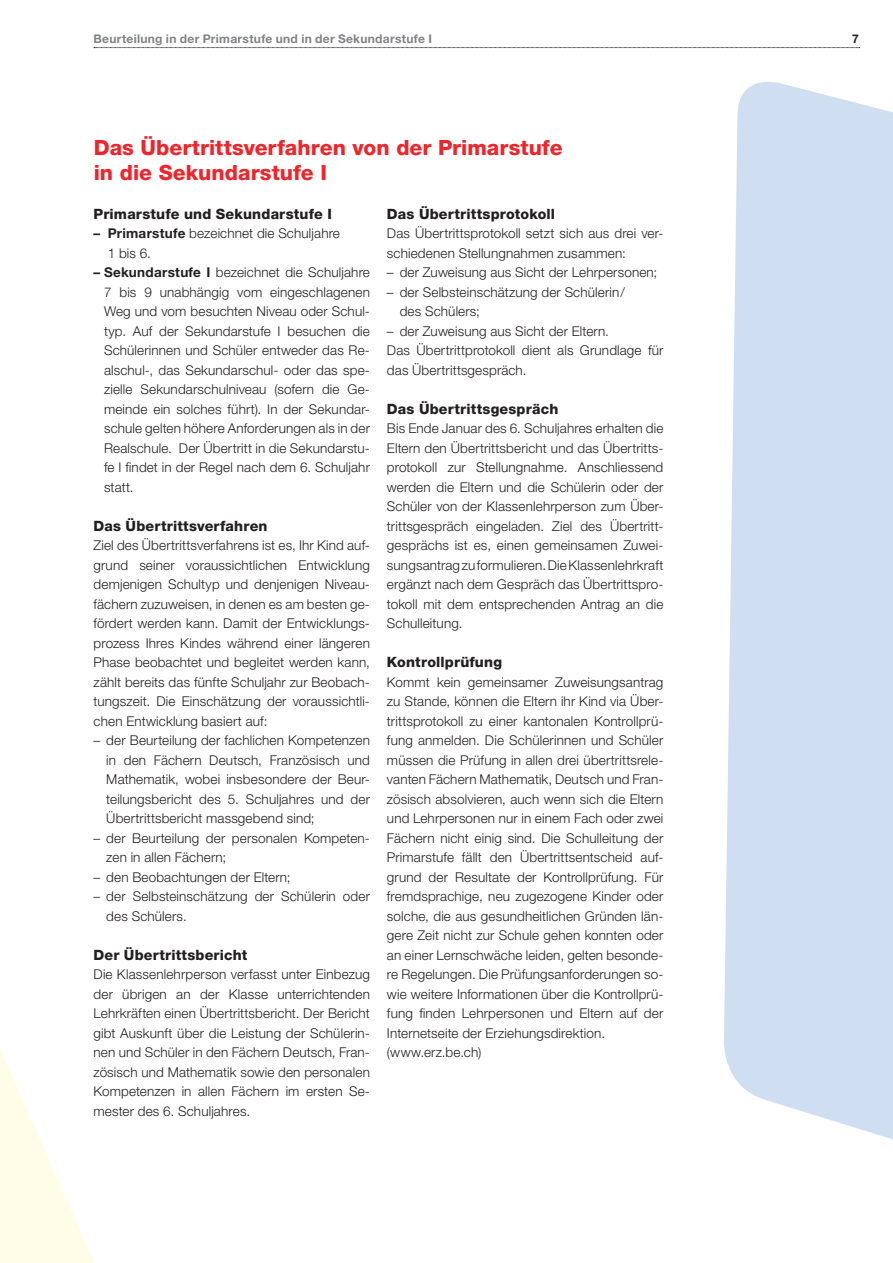
<style>
.page{position:relative;width:893px;height:1263px;background:#fff}
.page>*{position:absolute;margin:0;border:0;box-sizing:border-box;transform-origin:0 0}
.t1{font:800 21px/25.5px "Helvetica Neue LT Std";color:#ee262c}
.t2{font:800 14.25px "Helvetica Neue LT Std";letter-spacing:.015em;color:#231f20}
.t3{font:300 13.5px/19.5px "Helvetica Neue LT Std";letter-spacing:.01em;color:#231f20}
.t4{font:700 12px "Helvetica Neue LT Std";letter-spacing:.025em;color:#808285}
.t5{font:700 12px "Helvetica Neue LT Std";color:#231f20}
.s1{font-weight:700}
</style>
<div class="page">
<svg style="left:724px;top:82px;width:169px;height:1058px;background:#d2e0f1"></svg>
<svg style="left:94px;top:47px;width:766px;height:1px"></svg>
<svg style="left:0;top:1050px;width:94px;height:213px;fill:#fffde9"></svg>
<p class="t4" style="left:94px;top:31px;width:340px">Beurteilung in der Primarstufe und in der Sekundarstufe I</p>
<p class="t5" style="left:852px;top:31px;width:8px">7</p>
<h1 class="t1" style="left:94px;top:135px;width:470px">Das Übertrittsverfahren von der Primarstufe in die Sekundarstufe I</h1>
<p class="t2" style="left:387px;top:205px;width:170px">Das Übertrittsprotokoll</p>
<p class="t3" style="left:387px;top:223px;width:278px">Das Übertrittsprotokoll setzt sich aus drei ver&shy;schiedenen Stellungnahmen zusammen:</p>
<p class="t3" style="left:387px;top:262px;width:272px">– der Zuweisung aus Sicht der Lehrpersonen;</p>
<p class="t3" style="left:400px;top:282px;width:227px;text-indent:-13px">– der Selbsteinschätzung der Schülerin/ des Schülers;</p>
<p class="t3" style="left:387px;top:321px;width:278px">– der Zuweisung aus Sicht der Eltern.<br>Das Übertrittprotokoll dient als Grundlage für das Übertrittsgespräch.</p>
<p class="t2" style="left:387px;top:400px;width:173px">Das Übertrittsgespräch</p>
<p class="t3" style="left:387px;top:418px;width:278px;text-align:justify">Bis Ende Januar des 6. Schuljahres erhalten die Eltern den Übertrittsbericht und das Übertritts&shy;protokoll zur Stellungnahme. Anschliessend werden die Eltern und die Schülerin oder der Schüler von der Klassenlehrperson zum Über&shy;trittsgespräch eingeladen. Ziel des Übertritt&shy;gesprächs ist es, einen gemeinsamen Zuwei&shy;sungsantrag zu formulieren. Die Klassenlehrkraft ergänzt nach dem Gespräch das Übertrittspro&shy;tokoll mit dem entsprechenden Antrag an die Schulleitung.</p>
<p class="t2" style="left:387px;top:654px;width:117px">Kontrollprüfung</p>
<p class="t3" style="left:387px;top:672px;width:278px">Kommt kein gemeinsamer Zuweisungsantrag zu Stande, können die Eltern ihr Kind via Über&shy;trittsprotokoll zu einer kantonalen Kontrollprü&shy;fung anmelden. Die Schülerinnen und Schüler müssen die Prüfung in allen drei übertrittsrele&shy;vanten Fächern Mathematik, Deutsch und Fran&shy;zösisch absolvieren, auch wenn sich die Eltern und Lehrpersonen nur in einem Fach oder zwei Fächern nicht einig sind. Die Schulleitung der Primarstufe fällt den Übertrittsentscheid auf&shy;grund der Resultate der Kontrollprüfung. Für fremdsprachige, neu zugezogene Kinder oder solche, die aus gesundheitlichen Gründen län&shy;gere Zeit nicht zur Schule gehen konnten oder an einer Lernschwäche leiden, gelten besonde&shy;re Regelungen. Die Prüfungsanforderungen so&shy;wie weitere Informationen über die Kontrollprü&shy;fung finden Lehrpersonen und Eltern auf der Internetseite der Erziehungsdirektion. (www.erz.be.ch)</p>
<p class="t2" style="left:94px;top:205px;width:240px">Primarstufe und Sekundarstufe I</p>
<p class="t3" style="left:108px;top:223px;width:234px;text-indent:-14px"><span class="s1">– Primarstufe</span> bezeichnet die Schuljahre<br>1 bis 6.</p>
<p class="t3" style="left:104px;top:262px;width:267px;text-align:justify;text-indent:-11px"><span class="s1">– Sekundarstufe I</span> bezeichnet die Schuljahre 7 bis 9 unabhängig vom eingeschlagenen Weg und vom besuchten Niveau oder Schul&shy;typ. Auf der Sekundarstufe I besuchen die Schülerinnen und Schüler entweder das Re&shy;alschul-, das Sekundarschul- oder das spe&shy;zielle Sekundarschulniveau (sofern die Ge&shy;meinde ein solches führt). In der Sekundar&shy;schule gelten höhere Anforderungen als in der Realschule. Der Übertritt in die Sekundarstu&shy;fe I findet in der Regel nach dem 6. Schuljahr statt.</p>
<p class="t2" style="left:94px;top:517px;width:176px">Das Übertrittsverfahren</p>
<p class="t3" style="left:94px;top:535px;width:278px;text-align:justify">Ziel des Übertrittsverfahrens ist es, Ihr Kind auf&shy;grund seiner voraussichtlichen Entwicklung demjenigen Schultyp und denjenigen Niveau&shy;fächern zuzuweisen, in denen es am besten ge&shy;fördert werden kann. Damit der Entwicklungs&shy;prozess Ihres Kindes während einer längeren Phase beobachtet und begleitet werden kann, zählt bereits das fünfte Schuljahr zur Beobach&shy;tungszeit. Die Einschätzung der voraussichtli&shy;chen Entwicklung basiert auf:</p>
<p class="t3" style="left:106px;top:730px;width:265px;text-align:justify;text-indent:-13px">– der Beurteilung der fachlichen Kompetenzen in den Fächern Deutsch, Französisch und Mathematik, wobei insbesondere der Beur&shy;teilungsbericht des 5. Schuljahres und der Übertrittsbericht massgebend sind;</p>
<p class="t3" style="left:106px;top:828px;width:265px;text-indent:-13px">– der Beurteilung der personalen Kompeten&shy;zen in allen Fächern;</p>
<p class="t3" style="left:94px;top:867px;width:199px">– den Beobachtungen der Eltern;</p>
<p class="t3" style="left:106px;top:886px;width:265px;text-indent:-13px">– der Selbsteinschätzung der Schülerin oder des Schülers.</p>
<p class="t2" style="left:94px;top:946px;width:155px">Der Übertrittsbericht</p>
<p class="t3" style="left:94px;top:964px;width:278px;text-align:justify">Die Klassenlehrperson verfasst unter Einbezug der übrigen an der Klasse unterrichtenden Lehrkräften einen Übertrittsbericht. Der Bericht gibt Auskunft über die Leistung der Schülerin&shy;nen und Schüler in den Fächern Deutsch, Fran&shy;zösisch und Mathematik sowie den personalen Kompetenzen in allen Fächern im ersten Se&shy;mester des 6. Schuljahres.</p>
</div>
